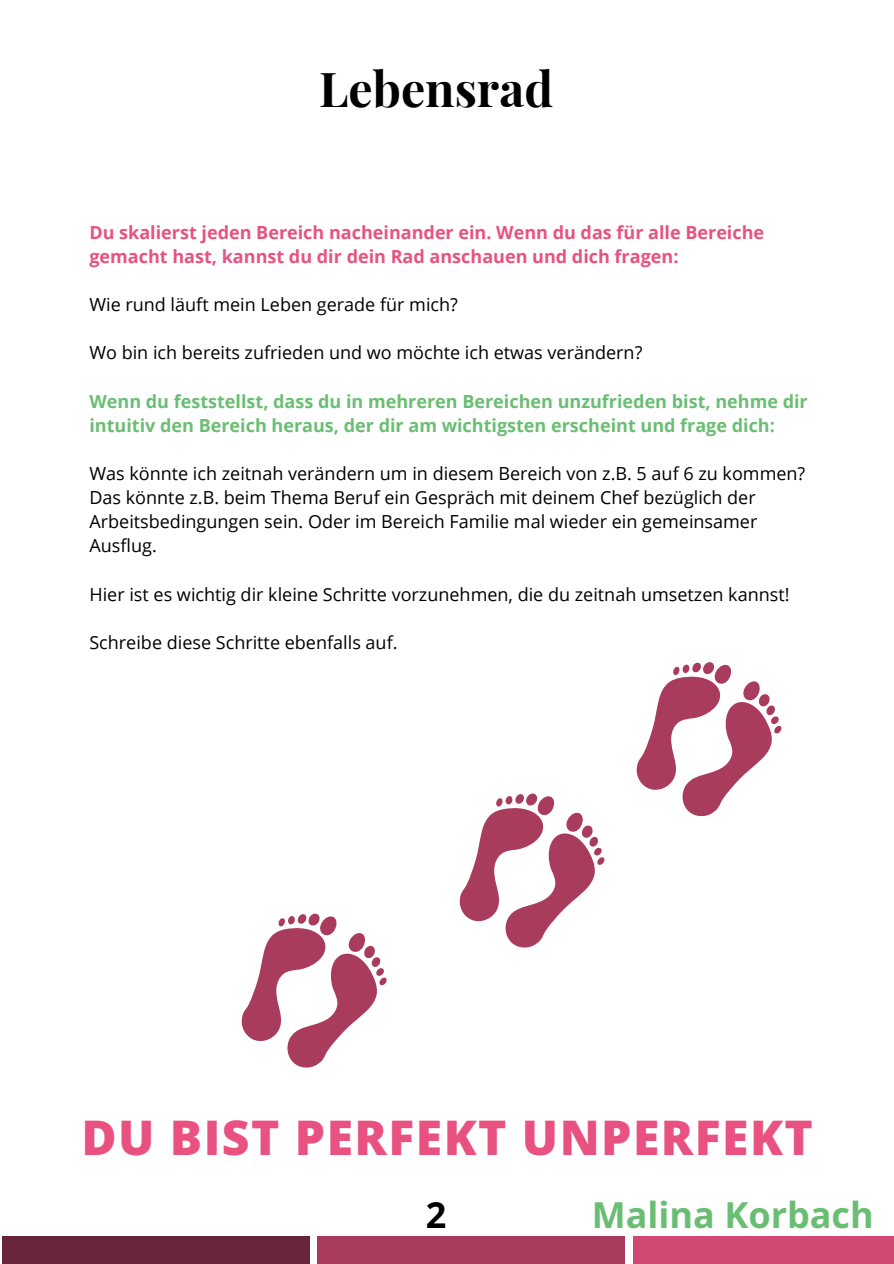
<style>
.page{position:relative;width:894px;height:1264px;background:#fff}
.page>*{position:absolute;margin:0;border:0;box-sizing:border-box;transform-origin:0 0}
.t1{font:800 48px "Open Sans Hebrew";letter-spacing:.03em;color:#e95280}
.t2{font:700 48px "Playfair Display";color:#000}
.t3{font:700 36px "Open Sans Hebrew";color:#6abe73}
.t4{font:700 36px "Open Sans";color:#000}
.t5{font:18px/24.2px "Open Sans";color:#000}
.t6{font:700 18px/24.2px "Open Sans";color:#6abe73}
.t7{font:700 18px/24.2px "Open Sans";color:#e95280}
</style>
<div class="page">
<div style="left:2px;top:1236px;width:308px;height:27px;background:#69253a"></div>
<div style="left:317px;top:1236px;width:307px;height:27px;background:#a93c5d"></div>
<div style="left:632px;top:1236px;width:261px;height:27px;background:#cf4972"></div>
<svg style="left:459px;top:793px;width:146px;height:155px"></svg>
<svg style="left:241px;top:913px;width:146px;height:155px"></svg>
<svg style="left:636px;top:662px;width:146px;height:155px"></svg>
<h1 class="t2" style="left:319px;top:55px;width:235px">Lebensrad</h1>
<p class="t7" style="left:89px;top:220px;width:676px">Du skalierst jeden Bereich nacheinander ein. Wenn du das für alle Bereiche gemacht hast, kannst du dir dein Rad anschauen und dich fragen:</p>
<p class="t5" style="left:89px;top:292px;width:370px">Wie rund läuft mein Leben gerade für mich?</p>
<p class="t5" style="left:89px;top:340px;width:554px">Wo bin ich bereits zufrieden und wo möchte ich etwas verändern?</p>
<p class="t6" style="left:89px;top:388px;width:719px">Wenn du feststellst, dass du in mehreren Bereichen unzufrieden bist, nehme dir intuitiv den Bereich heraus, der dir am wichtigsten erscheint und frage dich:</p>
<p class="t5" style="left:89px;top:461px;width:717px">Was könnte ich zeitnah verändern um in diesem Bereich von z.B. 5 auf 6 zu kommen?<br>Das könnte z.B. beim Thema Beruf ein Gespräch mit deinem Chef bezüglich der Arbeitsbedingungen sein. Oder im Bereich Familie mal wieder ein gemeinsamer Ausflug.</p>
<p class="t5" style="left:89px;top:581px;width:701px">Hier ist es wichtig dir kleine Schritte vorzunehmen, die du zeitnah umsetzen kannst!</p>
<p class="t5" style="left:89px;top:630px;width:309px">Schreibe diese Schritte ebenfalls auf.</p>
<h1 class="t1" style="left:81px;top:1103px;width:732px">DU BIST PERFEKT UNPERFEKT</h1>
<h2 class="t4" style="left:426px;top:1189px;width:22px">2</h2>
<h2 class="t3" style="left:591px;top:1189px;width:283px">Malina Korbach</h2>
</div>
